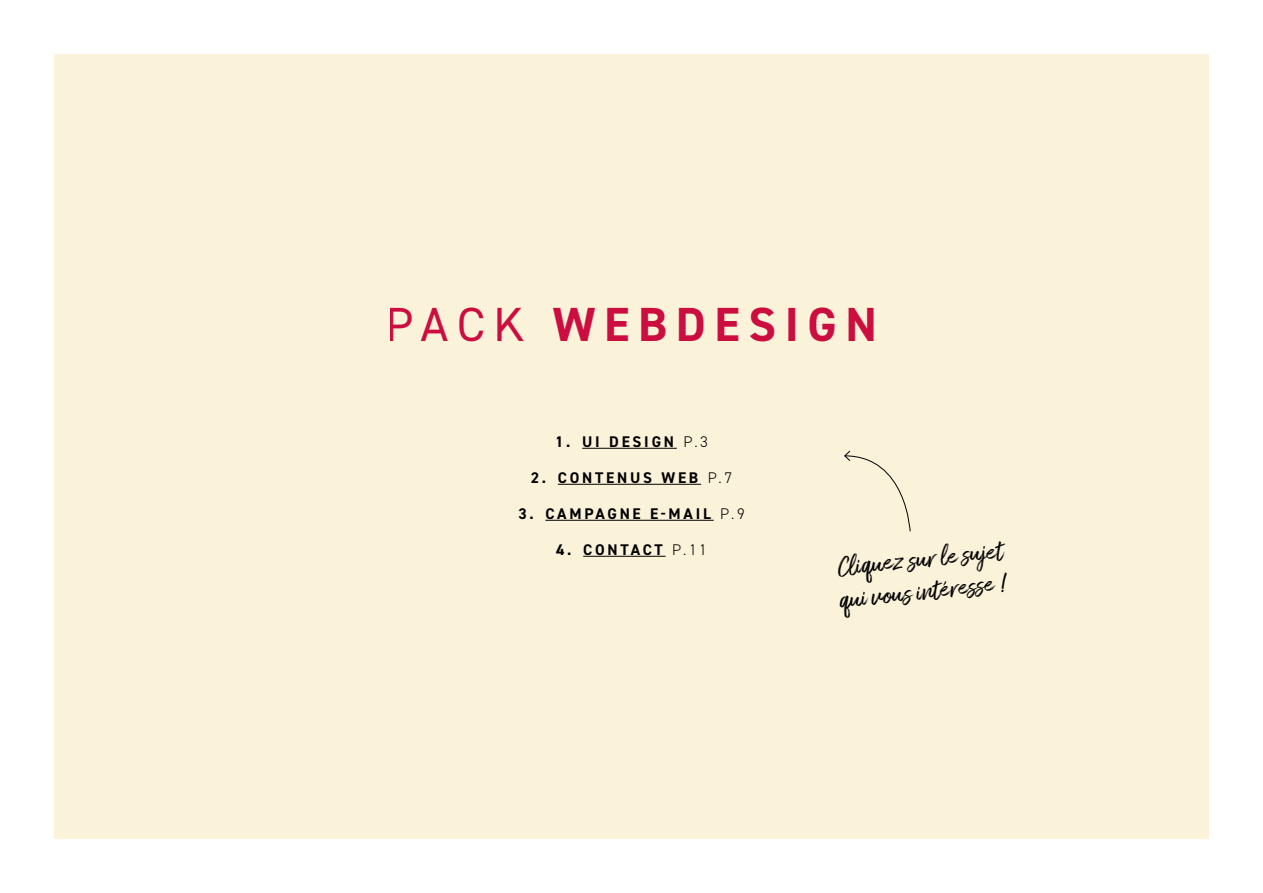
<style>
.page{position:relative;width:1263px;height:893px;background:#fff}
.page>*{position:absolute;margin:0;border:0;box-sizing:border-box;transform-origin:0 0}
.t1{font:700 48px "DIN2014";letter-spacing:.18em;color:#d00e4a}
.t2{font:27px/32.4px "Amithen";color:#000}
.t3{font:700 15.45px "DIN2014";letter-spacing:.18em;color:#000}
.s1{font-weight:400}
.s2{font-weight:300}
</style>
<div class="page">
<div style="left:54px;top:54px;width:1155px;height:785px;background:#fbf2da"></div>
<hr style="left:582px;top:448px;width:95px;height:1px;background:#000">
<hr style="left:558px;top:484px;width:143px;height:1px;background:#000">
<hr style="left:545px;top:520px;width:169px;height:1px;background:#000">
<hr style="left:583px;top:556px;width:83px;height:1px;background:#000">
<svg style="left:844px;top:450px;width:67px;height:82px"></svg>
<h1 class="t1" style="left:386px;top:292px;width:493px"><span class="s1">PACK</span> WEBDESIGN</h1>
<p class="t3" style="left:555px;top:431px;width:154px">1. UI DESIGN <span class="s2">P.3</span></p>
<p class="t3" style="left:531px;top:467px;width:203px">2. CONTENUS WEB <span class="s2">P.7</span></p>
<p class="t3" style="left:518px;top:503px;width:228px">3. CAMPAGNE E-MAIL <span class="s2">P.9</span></p>
<p class="t3" style="left:556px;top:539px;width:152px">4. CONTACT <span class="s2">P.11</span></p>
<h2 class="t2" style="left:834px;top:553px;width:171px;rotate:-6deg">Cliquez sur le sujet qui vous intéress e !</h2>
</div>
